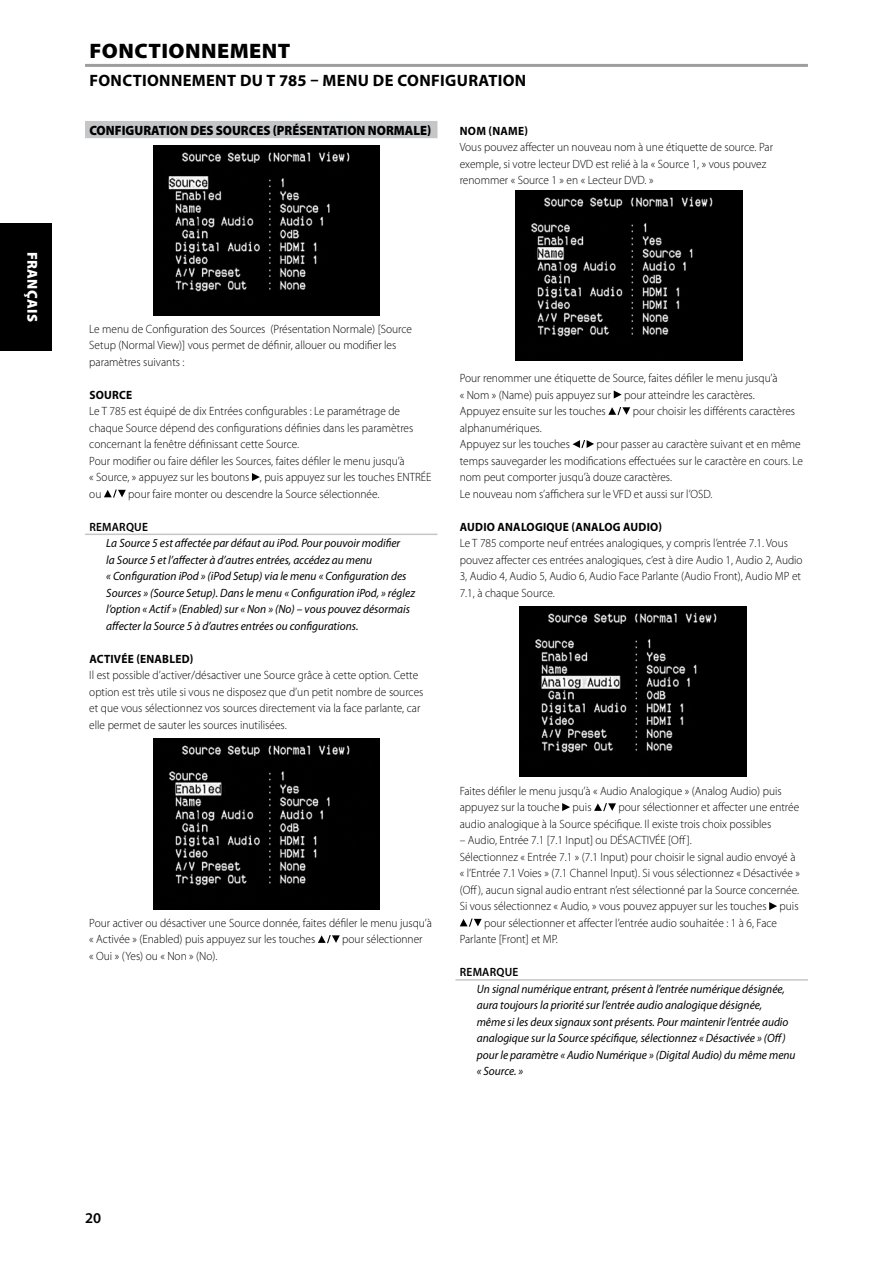
<style>
.page{position:relative;width:893px;height:1263px;background:#fff}
.page>*{position:absolute;margin:0;border:0;box-sizing:border-box;transform-origin:0 0}
.t1{font:900 21px "Myriad Pro";letter-spacing:.02em;color:#000;scale:1.05 1}
.t2{font:700 16.5px "Myriad Pro";letter-spacing:.02em;color:#000}
.t3{font:600 15px "Myriad Pro";color:#000}
.t4{font:900 14.4px "Myriad Pro";letter-spacing:.02em;color:#fff}
.t5{font:900 13.5px "Myriad Pro";color:#000;scale:.94 1}
.t6{font:300 12px/16.5px "Myriad Pro";color:#000;scale:.95 1}
.t7{font:italic 12px/16.5px "Myriad Pro";color:#000;scale:.95 1}
.t8{font:700 12px "Myriad Pro";letter-spacing:.02em;color:#000;scale:.95 1}
.t9{font:600 12px "Myriad Pro";letter-spacing:.02em;color:#000;scale:.95 1}
</style>
<div class="page">
<div style="left:85px;top:121px;width:352px;height:17px;background:#c5c6c8"></div>
<hr style="left:85px;top:534px;width:352px;height:1px;background:#c5c6c8">
<svg style="left:252px;top:473px;width:8px;height:8px"></svg>
<svg style="left:104px;top:489px;width:22px;height:9px"></svg>
<svg style="left:318px;top:935px;width:22px;height:8px"></svg>
<hr style="left:455px;top:979px;width:353px;height:2px;background:#c5c6c8">
<svg style="left:614px;top:390px;width:8px;height:9px"></svg>
<svg style="left:608px;top:407px;width:22px;height:8px"></svg>
<svg style="left:572px;top:440px;width:22px;height:8px"></svg>
<svg style="left:562px;top:803px;width:8px;height:8px"></svg>
<svg style="left:594px;top:803px;width:22px;height:8px"></svg>
<svg style="left:769px;top:902px;width:8px;height:8px"></svg>
<svg style="left:460px;top:918px;width:22px;height:9px"></svg>
<hr style="left:85px;top:64px;width:723px;height:3px;background:#9c9d9f">
<img style="left:153px;top:739px;width:227px;height:170px">
<img style="left:153px;top:145px;width:227px;height:170px">
<img style="left:515px;top:191px;width:227px;height:170px">
<img style="left:520px;top:606px;width:226px;height:170px">
<div style="left:0;top:223px;width:51px;height:127px;background:#000"></div>
<p class="t4" style="left:42px;top:252px;width:71px;rotate:90deg">FRANÇAIS</p>
<h1 class="t1" style="left:90px;top:37px;width:193px">FONCTIONNEMENT</h1>
<h2 class="t2" style="left:89px;top:70px;width:438px">FONCTIONNEMENT DU T 785 – MENU DE CONFIGURATION</h2>
<p class="t5" style="left:89px;top:121px;width:17px">CONFIGURATION</p>
<p class="t5" style="left:190px;top:121px;width:9px">DES</p>
<p class="t5" style="left:216px;top:121px;width:10px">SOURCES</p>
<p class="t5" style="left:273px;top:121px;width:22px">(PRÉSENTATION</p>
<p class="t5" style="left:368px;top:121px;width:20px">NORMALE</p>
<p class="t5" style="left:427px;top:121px;width:6px">)</p>
<p class="t8" style="left:460px;top:123px;width:52px">NOM (NAME</p>
<p class="t8" style="left:524px;top:123px;width:5px">)</p>
<p class="t6" style="left:460px;top:139px;width:331px">Vous pouvez affecter un nouveau nom à une étiquette de source. Par exemple, si votre lecteur DVD est relié à la « Source 1, » vous pouvez renommer « Source 1 » en « Lecteur DVD. »</p>
<p class="t6" style="left:89px;top:320px;width:341px">Le menu de Configuration des Sources (Présentation Normale) [Source<br>Setup (Normal View)] vous permet de définir, allouer ou modifier les paramètres suivants :</p>
<p class="t8" style="left:89px;top:387px;width:16px">SOURCE</p>
<p class="t6" style="left:89px;top:403px;width:362px">Le T 785 est équipé de dix Entrées configurables : Le paramétrage de chaque Source dépend des configurations définies dans les paramètres concernant la fenêtre définissant cette Source.<br>Pour modifier ou faire défiler les Sources, faites défiler le menu jusqu’à<br>« Source, » appuyez sur les boutons , puis appuyez sur les touches ENTRÉE ou</p>
<p class="t6" style="left:128px;top:485px;width:266px">pour faire monter ou descendre la Source sélectionnée.</p>
<p class="t9" style="left:89px;top:519px;width:63px">REMARQUE</p>
<p class="t7" style="left:106px;top:535px;width:327px">La Source 5 est affectée par défaut au iPod. Pour pouvoir modifier<br>la Source 5 et l’affecter à d’autres entrées, accédez au menu<br>« Configuration iPod » (iPod Setup) via le menu « Configuration des Sources » (Source Setup). Dans le menu « Configuration iPod, » réglez l’option « Actif » (Enabled) sur « Non » (No) – vous pouvez désormais affecter la Source 5 à d’autres entrées ou configurations.</p>
<p class="t8" style="left:89px;top:651px;width:15px">ACTIVÉE</p>
<p class="t8" style="left:136px;top:651px;width:20px">(ENABLED</p>
<p class="t8" style="left:190px;top:651px;width:5px">)</p>
<p class="t6" style="left:89px;top:667px;width:353px">Il est possible d’activer/désactiver une Source grâce à cette option. Cette option est très utile si vous ne disposez que d’un petit nombre de sources et que vous sélectionnez vos sources directement via la face parlante, car elle permet de sauter les sources inutilisées.</p>
<p class="t6" style="left:89px;top:914px;width:362px">Pour activer ou désactiver une Source donnée, faites défiler le menu jusqu’à « Activée » (Enabled) puis appuyez sur les touches</p>
<p class="t6" style="left:342px;top:931px;width:86px">pour sélectionner</p>
<p class="t6" style="left:89px;top:947px;width:137px">« Oui » (Yes) ou « Non » (No).</p>
<p class="t6" style="left:460px;top:370px;width:336px">Pour renommer une étiquette de Source, faites défiler le menu jusqu’à « Nom » (Name) puis appuyez sur pour atteindre les caractères.<br>Appuyez ensuite sur les touches</p>
<p class="t6" style="left:633px;top:403px;width:172px">pour choisir les différents caractères</p>
<p class="t6" style="left:460px;top:419px;width:118px">alphanumériques.<br>Appuyez sur les touches</p>
<p class="t6" style="left:460px;top:436px;width:363px;text-indent:137px">pour passer au caractère suivant et en même temps sauvegarder les modifications effectuées sur le caractère en cours. Le nom peut comporter jusqu’à douze caractères.<br>Le nouveau nom s’affichera sur le VFD et aussi sur l’OSD.</p>
<p class="t8" style="left:460px;top:519px;width:15px">AUDIO</p>
<p class="t8" style="left:497px;top:519px;width:16px">ANALOGIQUE</p>
<p class="t8" style="left:572px;top:519px;width:20px">(ANALOG</p>
<p class="t8" style="left:623px;top:519px;width:16px">AUDIO</p>
<p class="t8" style="left:659px;top:519px;width:5px">)</p>
<p class="t6" style="left:460px;top:535px;width:362px">Le T 785 comporte neuf entrées analogiques, y compris l’entrée 7.1. Vous pouvez affecter ces entrées analogiques, c’est à dire Audio 1, Audio 2, Audio 3, Audio 4, Audio 5, Audio 6, Audio Face Parlante (Audio Front), Audio MP et 7.1, à chaque Source.</p>
<p class="t6" style="left:460px;top:782px;width:340px">Faites défiler le menu jusqu’à « Audio Analogique » (Analog Audio) puis appuyez sur la touche puis</p>
<p class="t6" style="left:460px;top:799px;width:359px;text-indent:159px">pour sélectionner et affecter une entrée audio analogique à la Source spécifique. Il existe trois choix possibles</p>
<p class="t6" style="left:460px;top:832px;width:246px">– Audio, Entrée 7.1 [7.1 Input] ou DÉSACTIVÉE [Off].</p>
<p class="t6" style="left:460px;top:848px;width:355px">Sélectionnez « Entrée 7.1 » (7.1 Input) pour choisir le signal audio envoyé à</p>
<p class="t6" style="left:460px;top:865px;width:360px">« l’Entrée 7.1 Voies » (7.1 Channel Input). Si vous sélectionnez « Désactivée »</p>
<p class="t6" style="left:460px;top:881px;width:359px">(Off), aucun signal audio entrant n’est sélectionné par la Source concernée.</p>
<p class="t6" style="left:460px;top:898px;width:358px">Si vous sélectionnez « Audio, » vous pouvez appuyer sur les touches puis</p>
<p class="t6" style="left:484px;top:914px;width:310px">pour sélectionner et affecter l’entrée audio souhaitée : 1 à 6, Face</p>
<p class="t6" style="left:460px;top:931px;width:105px">Parlante [Front] et MP.</p>
<p class="t9" style="left:460px;top:964px;width:63px">REMARQUE</p>
<p class="t7" style="left:477px;top:980px;width:337px">Un signal numérique entrant, présent à l’entrée numérique désignée, aura toujours la priorité sur l’entrée audio analogique désignée,<br>même si les deux signaux sont présents. Pour maintenir l’entrée audio analogique sur la Source spécifique, sélectionnez « Désactivée » (Off) pour le paramètre « Audio Numérique » (Digital Audio) du même menu « Source. »</p>
<p class="t3" style="left:85px;top:1208px;width:18px">20</p>
</div>
